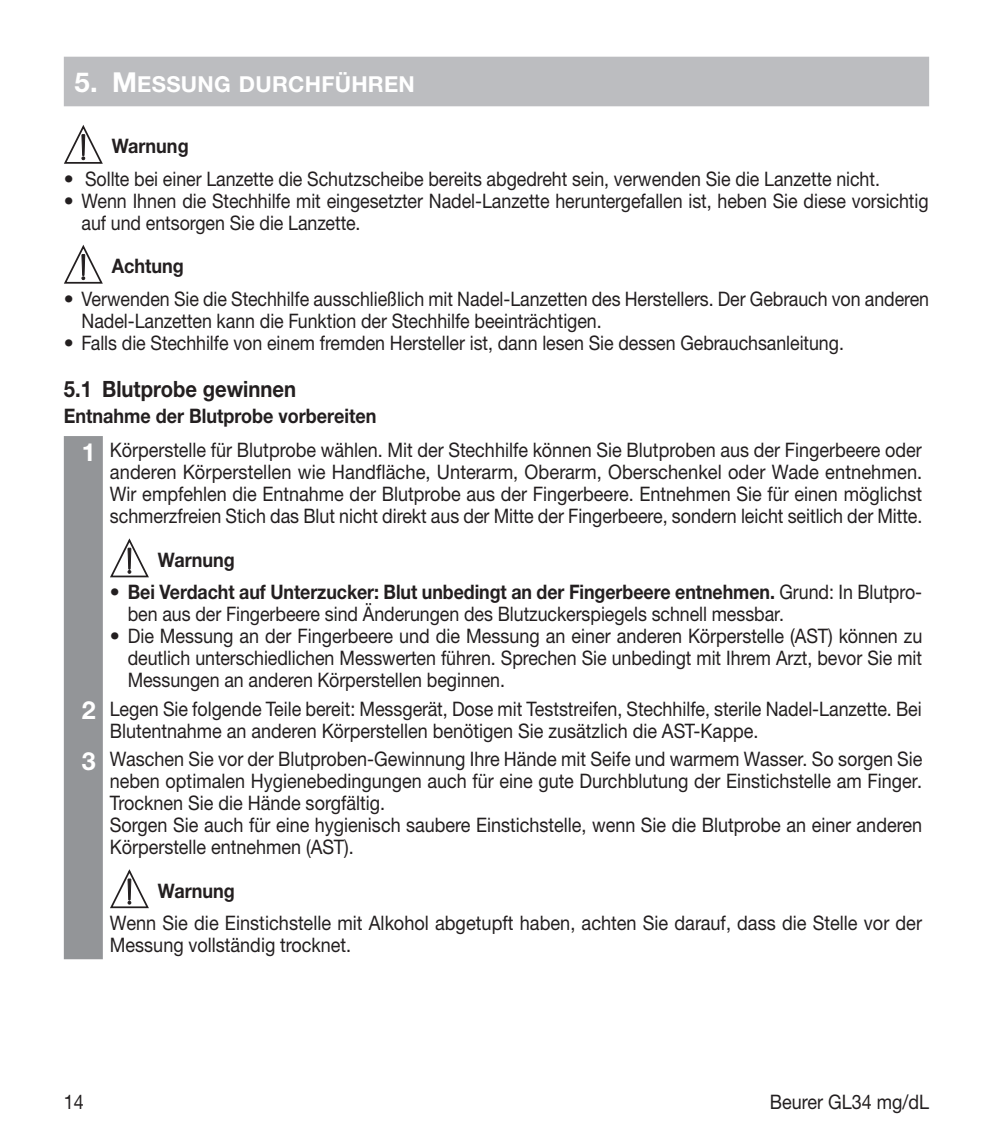
<style>
.page{position:relative;width:993px;height:1134px;background:#fff}
.page>*{position:absolute;margin:0;border:0;box-sizing:border-box;transform-origin:0 0}
.t1{font:700 22.5px "Helvetica Neue LTW1 G";color:#231f20;scale:.9 1}
.t2{font:22px "Helvetica Neue LTW1 G Bd SC800";letter-spacing:.015em;color:#fff}
.t3{font:20px/22px "Helvetica Neue LTW1 G";color:#231f20}
.t4{font:20px/22px "Helvetica Neue LTW1 G";color:#231f20;scale:.9 1}
.t5{font:20px/22px "Helvetica Neue LTW1 G";color:#231f20;text-align:justify;scale:.91 1}
.t6{font:20px/22px "Helvetica Neue LTW1 G";color:#231f20;scale:.89 1}
.t7{font:700 20px "Helvetica Neue LTW1 G";color:#231f20;scale:.9 1}
.s1{font-size:27.5px}
.s2{font-weight:700}
.s3{font-weight:700;font-size:25px;color:#fff}
</style>
<div class="page">
<div style="left:64px;top:57px;width:864px;height:49px;background:#bcbdc0"></div>
<svg style="left:64px;top:125px;width:39px;height:39px"></svg>
<div style="left:82px;top:134px;width:3px;height:22px;border:1px solid #231f20"></div>
<svg style="left:64px;top:245px;width:39px;height:39px"></svg>
<div style="left:82px;top:254px;width:3px;height:22px;border:1px solid #231f20"></div>
<div style="left:64px;top:436px;width:39px;height:523px;background:#939598"></div>
<svg style="left:110px;top:538px;width:39px;height:39px"></svg>
<div style="left:128px;top:548px;width:3px;height:21px;border:1px solid #231f20"></div>
<svg style="left:110px;top:869px;width:39px;height:39px"></svg>
<div style="left:128px;top:879px;width:3px;height:21px;border:1px solid #231f20"></div>
<p class="t2" style="left:74px;top:71px;width:342px"><span class="s1">5. M</span> ESSUNG DURCHFÜHREN</p>
<p class="t7" style="left:112px;top:134px;width:87px">Warnung</p>
<p class="t3" style="left:64px;top:167px;width:817px">• Sollte bei einer Lanzette die Schutzscheibe bereits abgedreht sein, verwenden Sie die Lanzette nicht.</p>
<p class="t3" style="left:81px;top:189px;width:848px;text-indent:-18px">• Wenn Ihnen die Stechhilfe mit eingesetzter Nadel-Lanzette heruntergefallen ist, heben Sie diese vorsichtig auf und entsorgen Sie die Lanzette.</p>
<p class="t7" style="left:112px;top:254px;width:82px">Achtung</p>
<p class="t3" style="left:81px;top:287px;width:848px;text-indent:-18px">• Verwenden Sie die Stechhilfe ausschließlich mit Nadel-Lanzetten des Herstellers. Der Gebrauch von anderen<br>Nadel-Lanzetten kann die Funktion der Stechhilfe beeinträchtigen.</p>
<p class="t3" style="left:64px;top:331px;width:781px">• Falls die Stechhilfe von einem fremden Hersteller ist, dann lesen Sie dessen Gebrauchsanleitung.</p>
<p class="t1" style="left:64px;top:375px;width:260px">5.1 Blutprobe gewinnen</p>
<p class="t4" style="left:82px;top:398px;width:934px;line-height:35px;text-indent:-18px"><span class="s2">Entnahme der Blutprobe vorbereiten<br></span><span class="s3">1</span> Körperstelle für Blutprobe wählen. Mit der Stechhilfe können Sie Blutproben aus der Fingerbeere oder</p>
<p class="t5" style="left:110px;top:461px;width:894px">anderen Körperstellen wie Handfläche, Unterarm, Oberarm, Oberschenkel oder Wade entnehmen.<br>Wir empfehlen die Entnahme der Blutprobe aus der Fingerbeere. Entnehmen Sie für einen möglichst schmerzfreien Stich das Blut nicht direkt aus der Mitte der Fingerbeere, sondern leicht seitlich der Mitte.</p>
<p class="t7" style="left:158px;top:547px;width:87px">Warnung</p>
<p class="t3" style="left:128px;top:581px;width:795px;text-indent:-18px">• <span class="s2">Bei Verdacht auf Unterzucker: Blut unbedingt an der Fingerbeere entnehmen.</span> Grund: In Blutpro&shy;ben aus der Fingerbeere sind Änderungen des Blutzuckerspiegels schnell messbar.</p>
<p class="t3" style="left:128px;top:625px;width:796px;text-align:justify;text-indent:-18px">• Die Messung an der Fingerbeere und die Messung an einer anderen Körperstelle (AST) können zu deutlich unterschiedlichen Messwerten führen. Sprechen Sie unbedingt mit Ihrem Arzt, bevor Sie mit Messungen an anderen Körperstellen beginnen.</p>
<p class="t6" style="left:110px;top:697px;width:913px;text-indent:-28px"><span class="s3">2</span> Legen Sie folgende Teile bereit: Messgerät, Dose mit Teststreifen, Stechhilfe, sterile Nadel-Lanzette. Bei<br>Blutentnahme an anderen Körperstellen benötigen Sie zusätzlich die AST-Kappe.</p>
<p class="t4" style="left:110px;top:748px;width:904px;text-indent:-28px"><span class="s3">3</span> Waschen Sie vor der Blutproben-Gewinnung Ihre Hände mit Seife und warmem Wasser. So sorgen Sie neben optimalen Hygienebedingungen auch für eine gute Durchblutung der Einstichstelle am Finger.<br>Trocknen Sie die Hände sorgfältig.<br>Sorgen Sie auch für eine hygienisch saubere Einstichstelle, wenn Sie die Blutprobe an einer anderen Körperstelle entnehmen (AST).</p>
<p class="t7" style="left:158px;top:878px;width:87px">Warnung</p>
<p class="t5" style="left:110px;top:912px;width:893px">Wenn Sie die Einstichstelle mit Alkohol abgetupft haben, achten Sie darauf, dass die Stelle vor der<br>Messung vollständig trocknet.</p>
<p class="t4" style="left:64px;top:1091px;width:24px">14</p>
<p class="t4" style="left:769px;top:1091px;width:178px">Beurer GL34 mg/dL</p>
</div>
